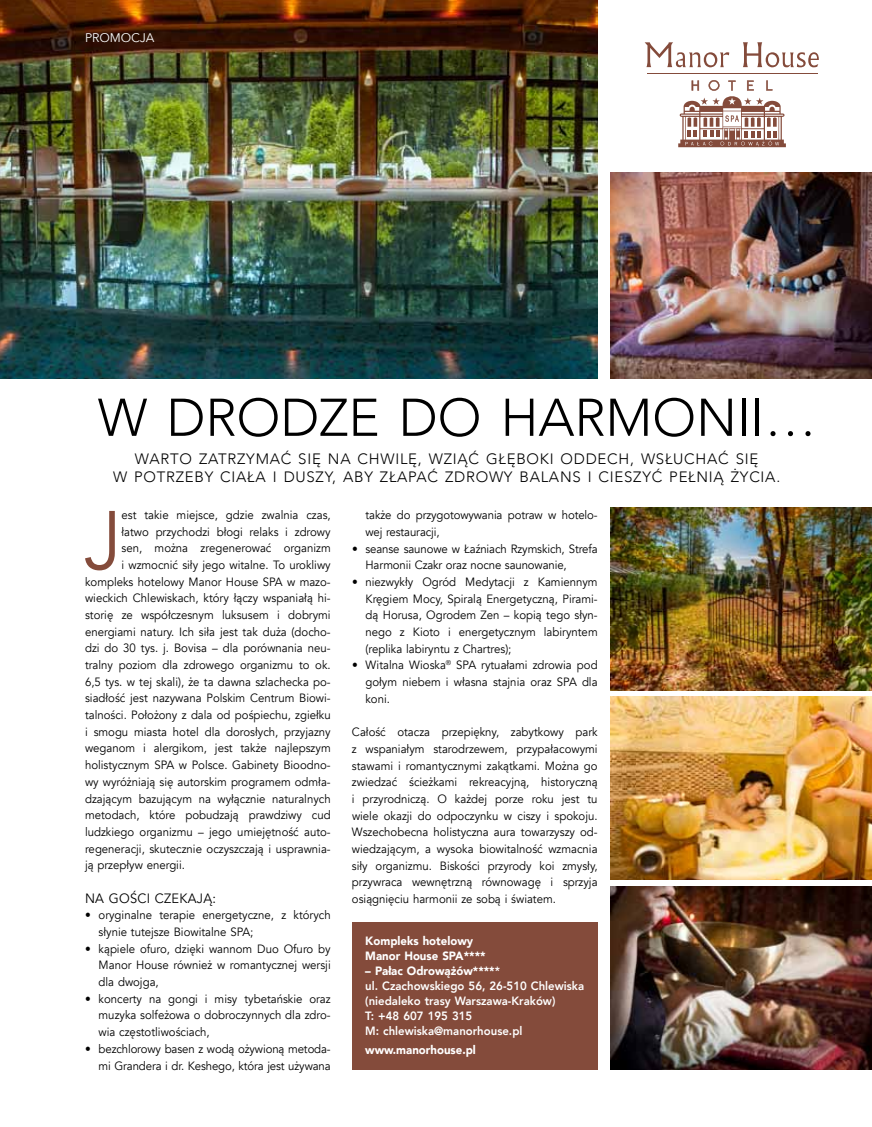
<style>
.page{position:relative;width:872px;height:1127px;background:#fff}
.page>*{position:absolute;margin:0;border:0;box-sizing:border-box;transform-origin:0 0}
.t1{font:81.9px "Avenir";color:#844b3b;scale:.95 1}
.t2{font:300 52.5px "Avenir";color:#000}
.t3{font:300 15px/18px "Avenir";letter-spacing:.05em;color:#000;text-align:center}
.t4{font:13.5px "Avenir";letter-spacing:.02em;color:#000;scale:.95 1}
.t5{font:12.45px "Avenir Next LT Pro";letter-spacing:-.01em;color:#fff}
.t6{font:12px/16.6px "Avenir";color:#000;text-align:justify;scale:.95 1}
.t7{font:800 12px/15px "Avenir";color:#fff;scale:.95 1}
.t8{font:900 12px/15px "Avenir";color:#fff;scale:.95 1}
.s1{font-weight:900}
</style>
<div class="page">
<img style="left:0;top:0;width:597px;height:379px">
<img style="left:610px;top:173px;width:262px;height:206px">
<img style="left:610px;top:507px;width:262px;height:183px">
<img style="left:610px;top:697px;width:262px;height:183px">
<img style="left:610px;top:887px;width:262px;height:182px">
<div style="left:352px;top:922px;width:245px;height:147px;background:#844b3b"></div>
<svg style="left:678px;top:80px;width:108px;height:67px"></svg>
<hr style="left:647px;top:73px;width:171px;height:1px;background:#844b3b">
<svg style="left:644px;top:42px;width:85px;height:25px"></svg>
<svg style="left:743px;top:42px;width:76px;height:25px"></svg>
<p class="t5" style="left:85px;top:31px;width:71px">PROMOCJA</p>
<h2 class="t2" style="left:98px;top:387px;width:720px">W DRODZE DO HARMONII…</h2>
<p class="t3" style="left:113px;top:450px;width:668px">WARTO ZATRZYMAĆ SIĘ NA CHWILĘ, WZIĄĆ GŁĘBOKI ODDECH, WSŁUCHAĆ SIĘ<br>W POTRZEBY CIAŁA I DUSZY, ABY ZŁAPAĆ ZDROWY BALANS I CIESZYĆ PEŁNIĄ ŻYCIA.</p>
<h1 class="t1" style="left:84px;top:492px;width:41px">J</h1>
<p class="t6" style="left:121px;top:507px;width:222px">est takie miejsce, gdzie zwalnia czas,</p>
<p class="t6" style="left:121px;top:524px;width:222px">łatwo przychodzi błogi relaks i zdrowy</p>
<p class="t6" style="left:121px;top:540px;width:222px">sen, można zregenerować organizm</p>
<p class="t6" style="left:121px;top:557px;width:222px">i wzmocnić siły jego witalne. To urokliwy</p>
<p class="t6" style="left:85px;top:573px;width:260px">kompleks hotelowy Manor House SPA w mazo-</p>
<p class="t6" style="left:85px;top:590px;width:260px">wieckich Chlewiskach, który łączy wspaniałą hi-</p>
<p class="t6" style="left:85px;top:607px;width:260px">storię ze współczesnym luksusem i dobrymi</p>
<p class="t6" style="left:85px;top:623px;width:260px">energiami natury. Ich siła jest tak duża (docho-</p>
<p class="t6" style="left:85px;top:640px;width:260px">dzi do 30 tys. j. Bovisa – dla porównania neu-</p>
<p class="t6" style="left:85px;top:657px;width:260px">tralny poziom dla zdrowego organizmu to ok.</p>
<p class="t6" style="left:85px;top:673px;width:260px">6,5 tys. w tej skali), że ta dawna szlachecka po-</p>
<p class="t6" style="left:85px;top:690px;width:260px">siadłość jest nazywana Polskim Centrum Biowi-</p>
<p class="t6" style="left:85px;top:707px;width:260px">talności. Położony z dala od pośpiechu, zgiełku</p>
<p class="t6" style="left:85px;top:723px;width:260px">i smogu miasta hotel dla dorosłych, przyjazny</p>
<p class="t6" style="left:85px;top:740px;width:260px">weganom i alergikom, jest także najlepszym</p>
<p class="t6" style="left:85px;top:757px;width:260px">holistycznym SPA w Polsce. Gabinety Bioodno-</p>
<p class="t6" style="left:85px;top:773px;width:260px">wy wyróżniają się autorskim programem odmła-</p>
<p class="t6" style="left:85px;top:790px;width:260px">dzającym bazującym na wyłącznie naturalnych</p>
<p class="t6" style="left:85px;top:807px;width:260px">metodach, które pobudzają prawdziwy cud</p>
<p class="t6" style="left:85px;top:823px;width:260px">ludzkiego organizmu – jego umiejętność auto-</p>
<p class="t6" style="left:85px;top:840px;width:260px">regeneracji, skutecznie oczyszczają i usprawnia-</p>
<p class="t6" style="left:85px;top:857px;width:107px">ją przepływ energii.</p>
<p class="t4" style="left:85px;top:890px;width:139px">Na Gości czekają:</p>
<p class="t6" style="left:99px;top:907px;width:246px;text-indent:-14px">• oryginalne terapie energetyczne, z których słynie tutejsze Biowitalne SPA;</p>
<p class="t6" style="left:99px;top:940px;width:246px;text-indent:-14px">• kąpiele ofuro, dzięki wannom Duo Ofuro by Manor House również w romantycznej wersji dla dwojga,</p>
<p class="t6" style="left:99px;top:990px;width:246px;text-indent:-14px">• koncerty na gongi i misy tybetańskie oraz muzyka solfeżowa o dobroczynnych dla zdro&shy;wia częstotliwościach,</p>
<p class="t6" style="left:85px;top:1040px;width:260px;text-align:right">• bezchlorowy basen z wodą ożywioną metoda&shy;mi Grandera i dr. Keshego, która jest używana</p>
<p class="t6" style="left:365px;top:507px;width:246px">także do przygotowywania potraw w hotelo&shy;wej restauracji,</p>
<p class="t6" style="left:365px;top:540px;width:246px;text-indent:-14px">• seanse saunowe w Łaźniach Rzymskich, Strefa<br>Harmonii Czakr oraz nocne saunowanie,</p>
<p class="t6" style="left:365px;top:574px;width:246px;text-indent:-14px">• niezwykły Ogród Medytacji z Kamiennym Kręgiem Mocy, Spiralą Energetyczną, Pirami&shy;dą Horusa, Ogrodem Zen – kopią tego słyn&shy;nego z Kioto i energetycznym labiryntem (replika labiryntu z Chartres);</p>
<p class="t6" style="left:365px;top:657px;width:246px;text-indent:-13px">• Witalna Wioska<sup>®</sup> SPA rytuałami zdrowia pod gołym niebem i własna stajnia oraz SPA dla koni.</p>
<p class="t6" style="left:352px;top:724px;width:260px">Całość otacza przepiękny, zabytkowy park z wspaniałym starodrzewem, przypałacowymi stawami i romantycznymi zakątkami. Można go zwiedzać ścieżkami rekreacyjną, historyczną i przyrodniczą. O każdej porze roku jest tu wiele okazji do odpoczynku w ciszy i spokoju.<br>Wszechobecna holistyczna aura towarzyszy od&shy;wiedzającym, a wysoka biowitalność wzmacnia siły organizmu. Biskości przyrody koi zmysły, przywraca wewnętrzną równowagę i sprzyja osiągnięciu harmonii ze sobą i światem.</p>
<p class="t8" style="left:365px;top:933px;width:128px">Kompleks hotelowy<br>Manor House SPA****</p>
<p class="t7" style="left:365px;top:963px;width:232px"><span class="s1">– Pałac Odrowążów****</span>*<br>ul. Czachowskiego 56, 26-510 Chlewiska (niedaleko trasy Warszawa-Kraków)<br>T: +48 607 195 315<br>M: chlewiska@manorhouse.pl</p>
<p class="t8" style="left:365px;top:1042px;width:118px">www.manorhouse.pl</p>
</div>
